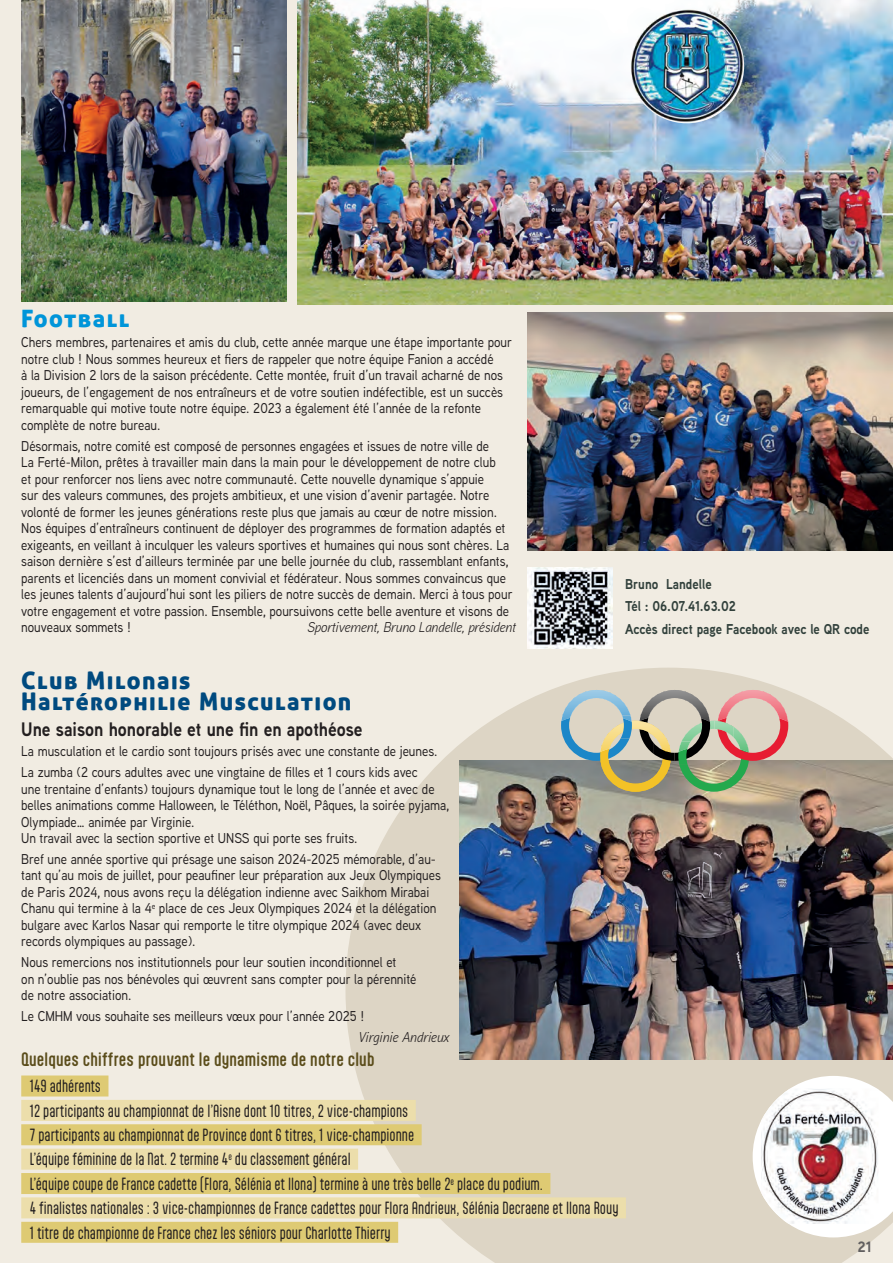
<style>
.page{position:relative;width:893px;height:1263px;background:#f1ece2}
.page>*{position:absolute;margin:0;border:0;box-sizing:border-box;transform-origin:0 0}
.titre_asso_2025{font:24px/21px "Aller Display";letter-spacing:.06em;color:#004a7f}
.titre_asso_2025-2{font:24px "Aller Display";letter-spacing:.06em;color:#0095d9}
.asso_revue_2024{font:700 19.5px "Aaux Next";color:#231f20;scale:.9 1}
.asso_revue_2024-2{font:500 16.5px "Aptly";letter-spacing:.01em;color:#5b4d1b}
.asso_revue_2024-3{font:15px "Aptly";color:#231f20;scale:.9 1}
.t1{font:700 15px "Aaux Next";color:#605e5f}
.asso_revue_2024-4{font:500 14.25px/16.5px "Aaux Next";color:#231f20;scale:.9 1}
.asso_revue_2024-5{font:700 14.25px "Aaux Next";color:#31403b;scale:.9 1}
.asso_revue_2024-6{font:italic 14.25px "Aaux Next";color:#231f20;scale:.95 1}
.signature_associations{font:italic 14.25px "Aaux Next";color:#231f20;scale:.95 1}
.s1{color:#deca73}
.s2{color:#ecdeab}
</style>
<div class="page">
<svg style="left:345px;top:668px;width:548px;height:595px;fill:#ddd5c5"></svg>
<img style="left:527px;top:567px;width:85px;height:82px">
<img style="left:298px;top:0;width:595px;height:304px">
<img style="left:527px;top:313px;width:366px;height:237px">
<img style="left:21px;top:0;width:265px;height:302px">
<img style="left:629px;top:9px;width:115px;height:114px;border-radius:57px">
<img style="left:459px;top:760px;width:434px;height:299px">
<svg style="left:561px;top:690px;width:227px;height:102px;background:#b2ab99"></svg>
<svg style="left:753px;top:1076px;width:140px;height:161px;background:#f0ede6"></svg>
<img style="left:761px;top:1089px;width:117px;height:135px">
<div style="left:21px;top:1075px;width:87px;height:21px;background:#deca73"></div>
<div style="left:21px;top:1100px;width:395px;height:21px;background:#ecdeab"></div>
<div style="left:21px;top:1124px;width:401px;height:21px;background:#deca73"></div>
<div style="left:21px;top:1149px;width:337px;height:21px;background:#ecdeab"></div>
<div style="left:21px;top:1173px;width:529px;height:21px;background:#deca73"></div>
<div style="left:21px;top:1197px;width:605px;height:21px;background:#ecdeab"></div>
<div style="left:21px;top:1222px;width:377px;height:21px;background:#deca73"></div>
<p class="titre_asso_2025-2" style="left:21px;top:303px;width:109px">Football</p>
<p class="asso_revue_2024-4" style="left:21px;top:334px;width:547px">Chers membres, partenaires et amis du club, cette année marque une étape importante pour notre club ! Nous sommes heureux et fiers de rappeler que notre équipe Fanion a accédé<br>à la Division 2 lors de la saison précédente. Cette montée, fruit d’un travail acharné de nos joueurs, de l’engagement de nos entraîneurs et de votre soutien indéfectible, est un succès remarquable qui motive toute notre équipe. 2023 a également été l’année de la refonte complète de notre bureau.</p>
<p class="asso_revue_2024-4" style="left:21px;top:437px;width:547px">Désormais, notre comité est composé de personnes engagées et issues de notre ville de<br>La Ferté-Milon, prêtes à travailler main dans la main pour le développement de notre club<br>et pour renforcer nos liens avec notre communauté. Cette nouvelle dynamique s’appuie<br>sur des valeurs communes, des projets ambitieux, et une vision d’avenir partagée. Notre volonté de former les jeunes générations reste plus que jamais au cœur de notre mission.<br>Nos équipes d’entraîneurs continuent de déployer des programmes de formation adaptés et exigeants, en veillant à inculquer les valeurs sportives et humaines qui nous sont chères. La saison dernière s’est d’ailleurs terminée par une belle journée du club, rassemblant enfants, parents et licenciés dans un moment convivial et fédérateur. Nous sommes convaincus que les jeunes talents d’aujourd’hui sont les piliers de notre succès de demain. Merci à tous pour votre engagement et votre passion. Ensemble, poursuivons cette belle aventure et visons de nouveaux sommets !</p>
<p class="asso_revue_2024-6" style="left:307px;top:617px;width:221px">Sportivement, Bruno Landelle, président</p>
<p class="asso_revue_2024-5" style="left:625px;top:574px;width:98px">Bruno Landelle</p>
<p class="asso_revue_2024-5" style="left:625px;top:596px;width:125px">Tél : 06.07.41.63.02</p>
<p class="asso_revue_2024-5" style="left:625px;top:619px;width:273px">Accès direct page Facebook avec le QR code</p>
<p class="titre_asso_2025" style="left:21px;top:670px;width:332px">Club Milonais<br>Haltérophilie Musculation</p>
<p class="asso_revue_2024" style="left:21px;top:715px;width:381px">Une saison honorable et une fin en apothéose</p>
<p class="asso_revue_2024-4" style="left:21px;top:743px;width:464px">La musculation et le cardio sont toujours prisés avec une constante de jeunes.</p>
<p class="asso_revue_2024-4" style="left:21px;top:763px;width:477px">La zumba (2 cours adultes avec une vingtaine de filles et 1 cours kids avec<br>une trentaine d’enfants) toujours dynamique tout le long de l’année et avec de belles animations comme Halloween, le Téléthon, Noël, Pâques, la soirée pyjama, Olympiade… animée par Virginie.</p>
<p class="asso_revue_2024-4" style="left:21px;top:829px;width:375px">Un travail avec la section sportive et UNSS qui porte ses fruits.</p>
<p class="asso_revue_2024-4" style="left:21px;top:850px;width:468px">Bref une année sportive qui présage une saison 2024-2025 mémorable, d’au&shy;tant qu’au mois de juillet, pour peaufiner leur préparation aux Jeux Olympiques de Paris 2024, nous avons reçu la délégation indienne avec Saikhom Mirabai Chanu qui termine à la 4<sup>e</sup> place de ces Jeux Olympiques 2024 et la délégation bulgare avec Karlos Nasar qui remporte le titre olympique 2024 (avec deux records olympiques au passage).</p>
<p class="asso_revue_2024-4" style="left:21px;top:953px;width:441px">Nous remercions nos institutionnels pour leur soutien inconditionnel et<br>on n’oublie pas nos bénévoles qui œuvrent sans compter pour la pérennité de notre association.</p>
<p class="asso_revue_2024-4" style="left:21px;top:1007px;width:383px">Le CMHM vous souhaite ses meilleurs vœux pour l’année 2025 !</p>
<p class="signature_associations" style="left:359px;top:1027px;width:96px">Virginie Andrieux</p>
<p class="asso_revue_2024-2" style="left:21px;top:1049px;width:355px">Quelques chiffres prouvant le dynamisme de notre club</p>
<p class="asso_revue_2024-3" style="left:30px;top:1077px;width:89px">149 adhérents<span class="s1">_</span></p>
<p class="asso_revue_2024-3" style="left:30px;top:1101px;width:430px">12 participants au championnat de l’Aisne dont 10 titres, 2 vice-champions<span class="s2">_</span></p>
<p class="asso_revue_2024-3" style="left:30px;top:1125px;width:437px">7 participants au championnat de Province dont 6 titres, 1 vice-championne<span class="s1">_</span></p>
<p class="asso_revue_2024-3" style="left:30px;top:1150px;width:366px">L’équipe féminine de la Nat. 2 termine 4<sup>e</sup> du classement général<span class="s2">_</span></p>
<p class="asso_revue_2024-3" style="left:30px;top:1174px;width:580px">L’équipe coupe de France cadette (Flora, Sélénia et Ilona) termine à une très belle 2<sup>e</sup> place du podium.<span class="s1">_</span></p>
<p class="asso_revue_2024-3" style="left:30px;top:1199px;width:664px">4 finalistes nationales : 3 vice-championnes de France cadettes pour Flora Andrieux, Sélénia Decraene et Ilona Rouy<span class="s2">_</span></p>
<p class="asso_revue_2024-3" style="left:30px;top:1223px;width:411px">1 titre de championne de France chez les séniors pour Charlotte Thierry<span class="s1">_</span></p>
<p class="t1" style="left:857px;top:1236px;width:16px">21</p>
</div>
